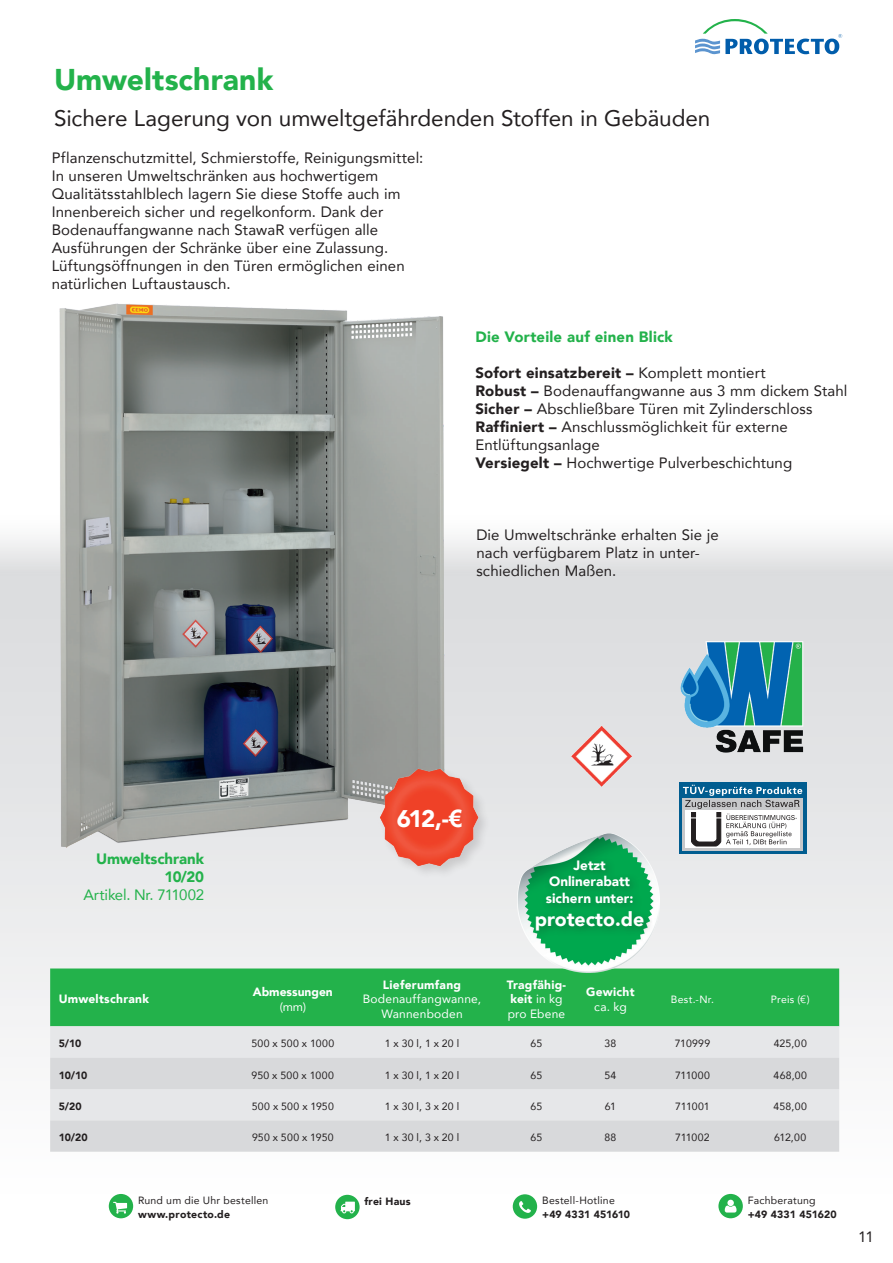
<style>
.page{position:relative;width:893px;height:1263px;background:#fff}
.page>*{position:absolute;margin:0;border:0;box-sizing:border-box;transform-origin:0 0}
.t1{font:900 30px "Avenir";letter-spacing:.005em;color:#23b24b}
.t2{font:900 24px "Avenir";color:#fff}
.t3{font:22.5px "Avenir";letter-spacing:-.005em;color:#231f20}
.t4{font:900 19.5px "Avenir";color:#fff}
.t5{font:15px/18px "Avenir";letter-spacing:.005em;color:#231f20}
.t6{font:900 15px "Avenir";letter-spacing:.01em;color:#23b24b}
.t7{font:900 15px/18px "Avenir";letter-spacing:-.01em;color:#23b24b;text-align:right}
.t8{font:15px "Avenir";letter-spacing:-.015em;color:#23b24b}
.t9{font:900 13.5px/16.2px "Avenir";color:#fff;text-align:center}
.t10{font:900 12px/14.4px "Avenir";letter-spacing:.02em;color:#fff}
.t11{font:12px/14.4px "Avenir";letter-spacing:.015em;color:#fff;text-align:center}
.t12{font:900 12px "Avenir";color:#fff}
.t13{font:10.5px "Avenir";letter-spacing:.02em;color:#231f20}
.t14{font:900 10.5px "Avenir";letter-spacing:.02em;color:#231f20}
.t15{font:10.5px "Avenir";letter-spacing:.025em;color:#fff}
.t16{font:900 10.5px "Avenir";letter-spacing:-.005em;color:#231f20}
.t17{font:10.5px "Avenir";letter-spacing:.05em;color:#231f20}
.s1{font-weight:900}
.s2{font-family:"Arial";font-weight:700}
.s3{font-weight:400}
</style>
<div class="page">
<svg style="left:0;top:539px;width:893px;height:612px;background:#e6e7e8"></svg>
<svg style="left:695px;top:19px;width:147px;height:35px"></svg>
<svg style="left:107px;top:1192px;width:28px;height:28px"></svg>
<div style="left:106px;top:1191px;width:30px;height:30px;border:3px solid #fff;border-radius:50%"></div>
<svg style="left:113px;top:1202px;width:14px;height:11px"></svg>
<svg style="left:334px;top:1193px;width:27px;height:28px"></svg>
<div style="left:332px;top:1192px;width:31px;height:30px;border:3px solid #fff;border-radius:50%"></div>
<svg style="left:340px;top:1201px;width:15px;height:12px"></svg>
<svg style="left:511px;top:1193px;width:28px;height:27px"></svg>
<div style="left:510px;top:1191px;width:30px;height:31px;border:3px solid #fff;border-radius:50%"></div>
<svg style="left:519px;top:1201px;width:12px;height:12px"></svg>
<svg style="left:717px;top:1192px;width:27px;height:28px"></svg>
<div style="left:715px;top:1191px;width:31px;height:30px;border:3px solid #fff;border-radius:50%"></div>
<svg style="left:725px;top:1200px;width:11px;height:12px"></svg>
<div style="left:50px;top:968px;width:789px;height:58px;background:#23b24b"></div>
<div style="left:50px;top:1026px;width:789px;height:32px;background:#e6e7e9"></div>
<svg style="left:50px;top:1058px;width:789px;height:94px;background:#dcdddf"></svg>
<img style="left:566px;top:722px;width:68px;height:67px">
<img style="left:59px;top:304px;width:385px;height:543px">
<div style="left:679px;top:782px;width:127px;height:71px;background:#015d90"></div>
<div style="left:682px;top:798px;width:121px;height:53px;background:#c7c8ca"></div>
<div style="left:685px;top:810px;width:114px;height:38px;background:#fff"></div>
<svg style="left:683px;top:785px;width:119px;height:62px"></svg>
<img style="left:679px;top:638px;width:127px;height:116px">
<img style="left:359px;top:748px;width:139px;height:140px">
<img style="left:517px;top:834px;width:143px;height:138px">
<div style="left:531px;top:856px;width:124px;height:85px;background:#231f20;opacity:.34"></div>
<h1 class="t1" style="left:54px;top:54px;width:221px">Umweltschrank</h1>
<h3 class="t3" style="left:54px;top:100px;width:658px">Sichere Lagerung von umweltgefährdenden Stoffen in Gebäuden</h3>
<p class="t5" style="left:52px;top:149px;width:373px">Pflanzenschutzmittel, Schmierstoffe, Reinigungsmittel:<br>In unseren Umweltschränken aus hochwertigem Qualitätsstahlblech lagern Sie diese Stoffe auch im Innenbereich sicher und regelkonform. Dank der Bodenauffangwanne nach StawaR verfügen alle Ausführungen der Schränke über eine Zulassung.<br>Lüftungsöffnungen in den Türen ermöglichen einen natürlichen Luftaustausch.</p>
<p class="t6" style="left:475px;top:324px;width:199px">Die Vorteile auf einen Blick</p>
<p class="t5" style="left:475px;top:363px;width:374px"><span class="s1">Sofort einsatzbereit –</span> Komplett montiert<br><span class="s1">Robust –</span> Bodenauffangwanne aus 3 mm dickem Stahl <span class="s1">Sicher –</span> Abschließbare Türen mit Zylinderschloss <span class="s1">Raffiniert –</span> Anschlussmöglichkeit für externe Entlüftungsanlage<br><span class="s1">Versiegelt –</span> Hochwertige Pulverbeschichtung</p>
<p class="t5" style="left:476px;top:525px;width:244px">Die Umweltschränke erhalten Sie je nach verfügbarem Platz in unter&shy;schiedlichen Maßen.</p>
<p class="t7" style="left:96px;top:849px;width:109px">Umweltschrank<br>10/20</p>
<p class="t8" style="left:83px;top:883px;width:122px">Artikel. Nr. 711002</p>
<p class="t10" style="left:59px;top:992px;width:92px">Umweltschrank</p>
<p class="t12" style="left:253px;top:982px;width:81px">Abmessungen</p>
<p class="t11" style="left:280px;top:999px;width:28px">(mm)</p>
<h2 class="t2" style="left:397px;top:798px;width:67px">612,-<span class="s2">€</span></h2>
<p class="t10" style="left:383px;top:977px;width:80px">Lieferumfang</p>
<p class="t11" style="left:363px;top:992px;width:120px">Bodenauffangwanne,<br>Wannenboden</p>
<p class="t9" style="left:546px;top:857px;width:89px">Jetzt<br>Onlinerabatt sichern unter:</p>
<h3 class="t4" style="left:535px;top:902px;width:111px">protecto.de</h3>
<p class="t10" style="left:507px;top:977px;width:61px">Tragfähig&shy;keit <span class="s3">in kg pro Ebene</span></p>
<p class="t10" style="left:586px;top:984px;width:50px">Gewicht</p>
<p class="t11" style="left:594px;top:999px;width:34px">ca. kg</p>
<p class="t15" style="left:671px;top:990px;width:45px">Best.-Nr.</p>
<p class="t15" style="left:771px;top:990px;width:40px">Preis (€)</p>
<p class="t14" style="left:59px;top:1034px;width:24px">5/10</p>
<p class="t17" style="left:251px;top:1035px;width:84px">500 x 500 x 1000</p>
<p class="t13" style="left:385px;top:1035px;width:76px">1 x 30 l, 1 x 20 l</p>
<p class="t13" style="left:530px;top:1035px;width:13px">65</p>
<p class="t13" style="left:604px;top:1035px;width:13px">38</p>
<p class="t13" style="left:675px;top:1035px;width:37px">710999</p>
<p class="t13" style="left:774px;top:1035px;width:35px">425,00</p>
<p class="t14" style="left:59px;top:1066px;width:30px">10/10</p>
<p class="t13" style="left:252px;top:1066px;width:84px">950 x 500 x 1000</p>
<p class="t13" style="left:385px;top:1066px;width:76px">1 x 30 l, 1 x 20 l</p>
<p class="t13" style="left:530px;top:1066px;width:13px">65</p>
<p class="t13" style="left:604px;top:1066px;width:13px">54</p>
<p class="t13" style="left:675px;top:1066px;width:36px">711000</p>
<p class="t13" style="left:773px;top:1066px;width:35px">468,00</p>
<p class="t14" style="left:59px;top:1097px;width:25px">5/20</p>
<p class="t13" style="left:252px;top:1098px;width:83px">500 x 500 x 1950</p>
<p class="t13" style="left:385px;top:1098px;width:76px">1 x 30 l, 3 x 20 l</p>
<p class="t13" style="left:530px;top:1098px;width:13px">65</p>
<p class="t13" style="left:605px;top:1098px;width:13px">61</p>
<p class="t13" style="left:675px;top:1098px;width:36px">711001</p>
<p class="t13" style="left:774px;top:1098px;width:35px">458,00</p>
<p class="t14" style="left:59px;top:1128px;width:31px">10/20</p>
<p class="t13" style="left:252px;top:1129px;width:83px">950 x 500 x 1950</p>
<p class="t13" style="left:385px;top:1129px;width:76px">1 x 30 l, 3 x 20 l</p>
<p class="t13" style="left:530px;top:1129px;width:13px">65</p>
<p class="t13" style="left:604px;top:1129px;width:13px">88</p>
<p class="t13" style="left:675px;top:1129px;width:36px">711002</p>
<p class="t13" style="left:774px;top:1129px;width:33px">612,00</p>
<p class="t13" style="left:138px;top:1192px;width:132px">Rund um die Uhr bestellen</p>
<p class="t14" style="left:138px;top:1205px;width:94px">www.protecto.de</p>
<p class="t14" style="left:364px;top:1192px;width:48px">frei Haus</p>
<p class="t13" style="left:542px;top:1192px;width:74px">Bestell-Hotline</p>
<p class="t16" style="left:542px;top:1205px;width:89px">+49 4331 451610</p>
<p class="t13" style="left:748px;top:1192px;width:69px">Fachberatung</p>
<p class="t14" style="left:748px;top:1205px;width:90px">+49 4331 451620</p>
<p class="t5" style="left:858px;top:1227px;width:17px">11</p>
</div>
